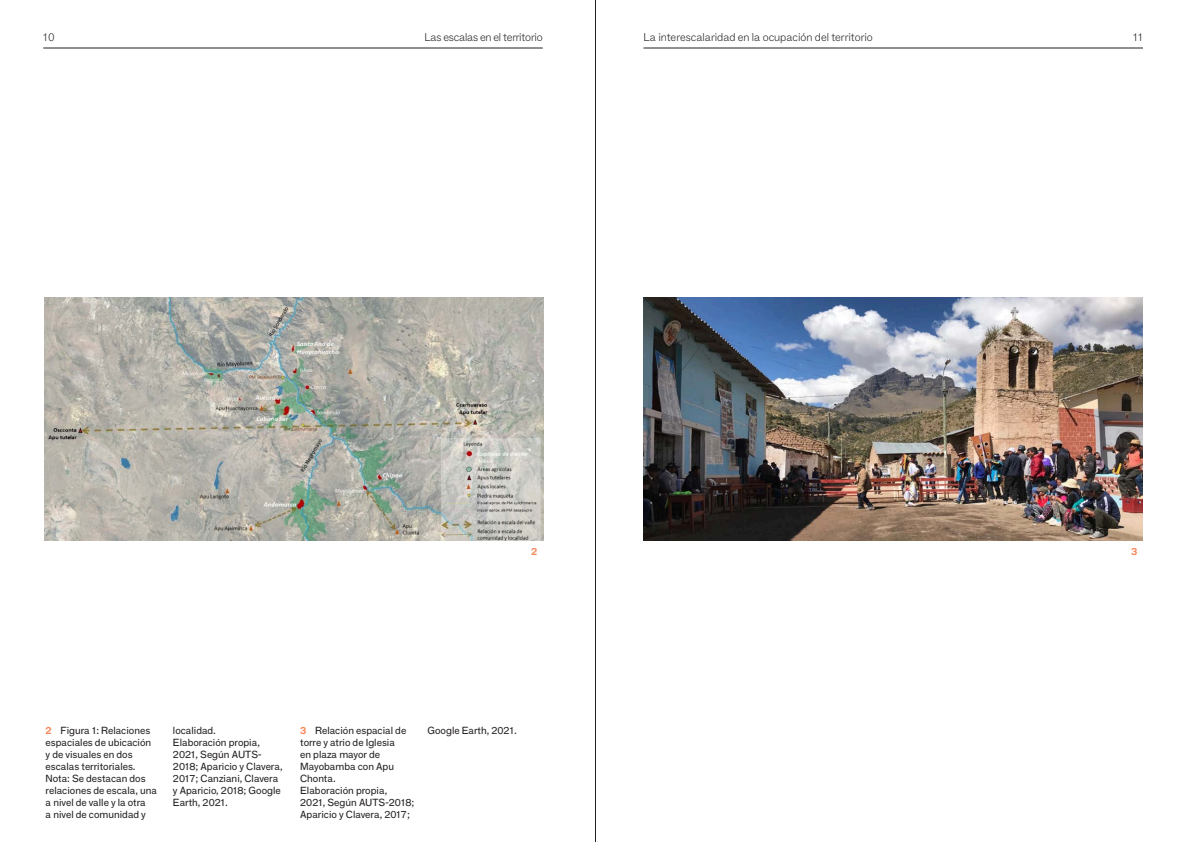
<style>
.page{position:relative;width:1191px;height:842px;background:#fff}
.page>*{position:absolute;margin:0;border:0;box-sizing:border-box;transform-origin:0 0}
.t1{font:100 11px "F Grotesk";color:#231f20}
.t2{font:100 11px "F Grotesk";letter-spacing:-.02em;color:#231f20}
.t3{font:10px/12px "F Grotesk";color:#231f20}
.t4{font:700 10px "F Grotesk";color:#f6895c}
.s1{font-weight:700;color:#f6895c}
</style>
<div class="page">
<hr style="left:643px;top:48px;width:500px;height:1px;background:#231f20">
<hr style="left:43px;top:48px;width:500px;height:1px;background:#231f20">
<hr style="left:595px;top:0;width:1px;height:842px;background:#231f20">
<img style="left:643px;top:297px;width:500px;height:244px">
<img style="left:44px;top:297px;width:500px;height:244px">
<p class="t1" style="left:43px;top:29px;width:13px">10</p>
<p class="t2" style="left:424px;top:29px;width:120px">Las escalas en el territorio</p>
<p class="t1" style="left:643px;top:29px;width:231px">La interescalaridad en la ocupación del territorio</p>
<p class="t1" style="left:1133px;top:29px;width:11px">11</p>
<p class="t4" style="left:531px;top:544px;width:8px">2</p>
<p class="t4" style="left:1131px;top:544px;width:8px">3</p>
<p class="t3" style="left:46px;top:723px;width:107px"><span class="s1">2</span> Figura 1: Relaciones espaciales de ubicación y de visuales en dos escalas territoriales.</p>
<p class="t3" style="left:46px;top:771px;width:113px">Nota: Se destacan dos relaciones de escala, una a nivel de valle y la otra<br>a nivel de comunidad y</p>
<p class="t3" style="left:173px;top:723px;width:45px">localidad.</p>
<p class="t3" style="left:173px;top:735px;width:111px">Elaboración propia,<br>2021, Según AUTS-<br>2018; Aparicio y Clavera,<br>2017; Canziani, Clavera y Aparicio, 2018; Google<br>Earth, 2021.</p>
<p class="t3" style="left:300px;top:723px;width:108px"><span class="s1">3</span> Relación espacial de torre y atrio de Iglesia en plaza mayor de<br>Mayobamba con Apu<br>Chonta.</p>
<p class="t3" style="left:300px;top:783px;width:116px">Elaboración propia,<br>2021, Según AUTS-2018;<br>Aparicio y Clavera, 2017;</p>
<p class="t3" style="left:427px;top:723px;width:91px">Google Earth, 2021.</p>
</div>
